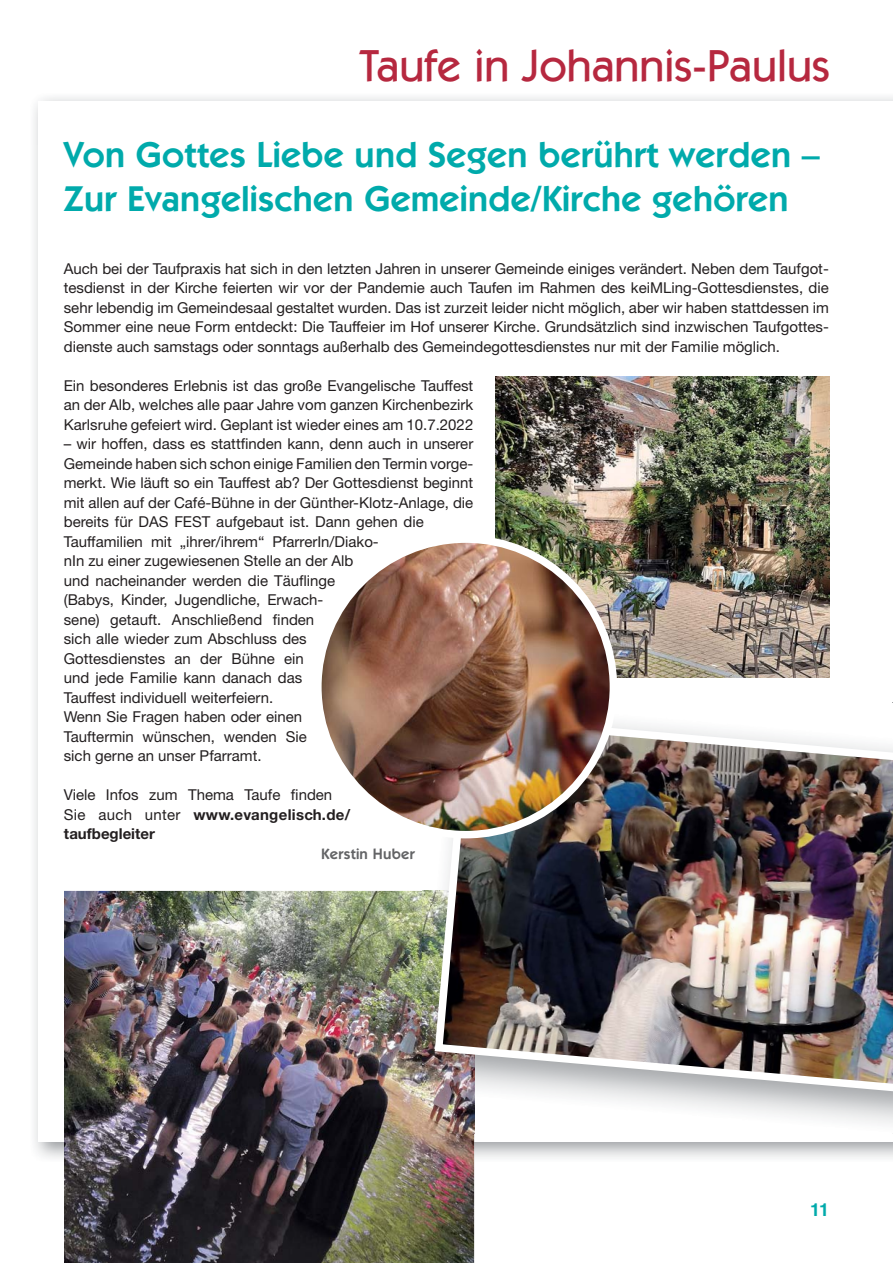
<style>
.page{position:relative;width:893px;height:1263px;background:#fff}
.page>*{position:absolute;margin:0;border:0;box-sizing:border-box;transform-origin:0 0}
.t1{font:500 45px "Itc Kabel";color:#b6283f}
.t2{font:600 36px/43.2px "Itc Kabel";letter-spacing:.01em;color:#00aaab}
.t3{font:700 18px "Helvetica";color:#00aaab}
.t4{font:15px/19.5px "Helvetica Neue";color:#231f20;text-align:justify}
.t5{font:700 15px/19.5px "Helvetica Neue CE";color:#231f20}
.t6{font:600 15px "Itc Kabel";letter-spacing:.02em;color:#636466}
.s1{font-family:"Helvetica Neue";font-weight:400}
</style>
<div class="page">
<img style="left:495px;top:377px;width:335px;height:301px">
<img style="left:64px;top:891px;width:410px;height:372px">
<img style="left:423px;top:890px;width:470px;height:244px">
<img style="left:423px;top:891px;width:51px;height:243px">
<img style="left:431px;top:723px;width:462px;height:373px">
<img style="left:323px;top:539px;width:290px;height:296px">
<div style="left:314px;top:535px;width:303px;height:303px;border:8px solid #fff;border-radius:50%"></div>
<h1 class="t1" style="left:359px;top:49px;width:472px">Taufe in Johannis-Paulus</h1>
<h2 class="t2" style="left:64px;top:137px;width:757px">Von Gottes Liebe und Segen berührt werden –<br>Zur Evangelischen Gemeinde/Kirche gehören</h2>
<p class="t4" style="left:64px;top:261px;width:767px">Auch bei der Taufpraxis hat sich in den letzten Jahren in unserer Gemeinde einiges verändert. Neben dem Taufgot&shy;tesdienst in der Kirche feierten wir vor der Pandemie auch Taufen im Rahmen des keiMLing-Gottesdienstes, die sehr lebendig im Gemeindesaal gestaltet wurden. Das ist zurzeit leider nicht möglich, aber wir haben stattdessen im Sommer eine neue Form entdeckt: Die Tauffeier im Hof unserer Kirche. Grundsätzlich sind inzwischen Taufgottes&shy;dienste auch samstags oder sonntags außerhalb des Gemeindegottesdienstes nur mit der Familie möglich.</p>
<p class="t4" style="left:64px;top:378px;width:411px">Ein besonderes Erlebnis ist das große Evangelische Tauffest an der Alb, welches alle paar Jahre vom ganzen Kirchenbezirk Karlsruhe gefeiert wird. Geplant ist wieder eines am 10.7.2022</p>
<p class="t4" style="left:64px;top:436px;width:411px;text-align:left">– wir hoffen, dass es stattfinden kann, denn auch in unserer Gemeinde haben sich schon einige Familien den Termin vorge&shy;merkt. Wie läuft so ein Tauffest ab? Der Gottesdienst beginnt mit allen auf der Café-Bühne in der Günther-Klotz-Anlage, die bereits für DAS FEST aufgebaut ist. Dann gehen die Tauffamilien mit „ihrer/ihrem“ PfarrerIn/Diako-<br>nIn zu einer zugewiesenen Stelle an der Alb<br>und nacheinander werden die Täuflinge<br>(Babys, Kinder, Jugendliche, Erwach-<br>sene) getauft. Anschließend finden<br>sich alle wieder zum Abschluss des<br>Gottesdienstes an der Bühne ein<br>und jede Familie kann danach das<br>Tauffest individuell weiterfeiern.<br>Wenn Sie Fragen haben oder einen<br>Tauftermin wünschen, wenden Sie<br>sich gerne an unser Pfarramt.</p>
<p class="t4" style="left:64px;top:787px;width:270px">Viele Infos zum Thema Taufe finden</p>
<p class="t5" style="left:64px;top:806px;width:288px"><span class="s1">Sie auch unter</span> www.evangelisch.de/ taufbegleiter</p>
<p class="t6" style="left:321px;top:848px;width:95px">Kerstin Huber</p>
<p class="t3" style="left:810px;top:1202px;width:21px">11</p>
</div>
